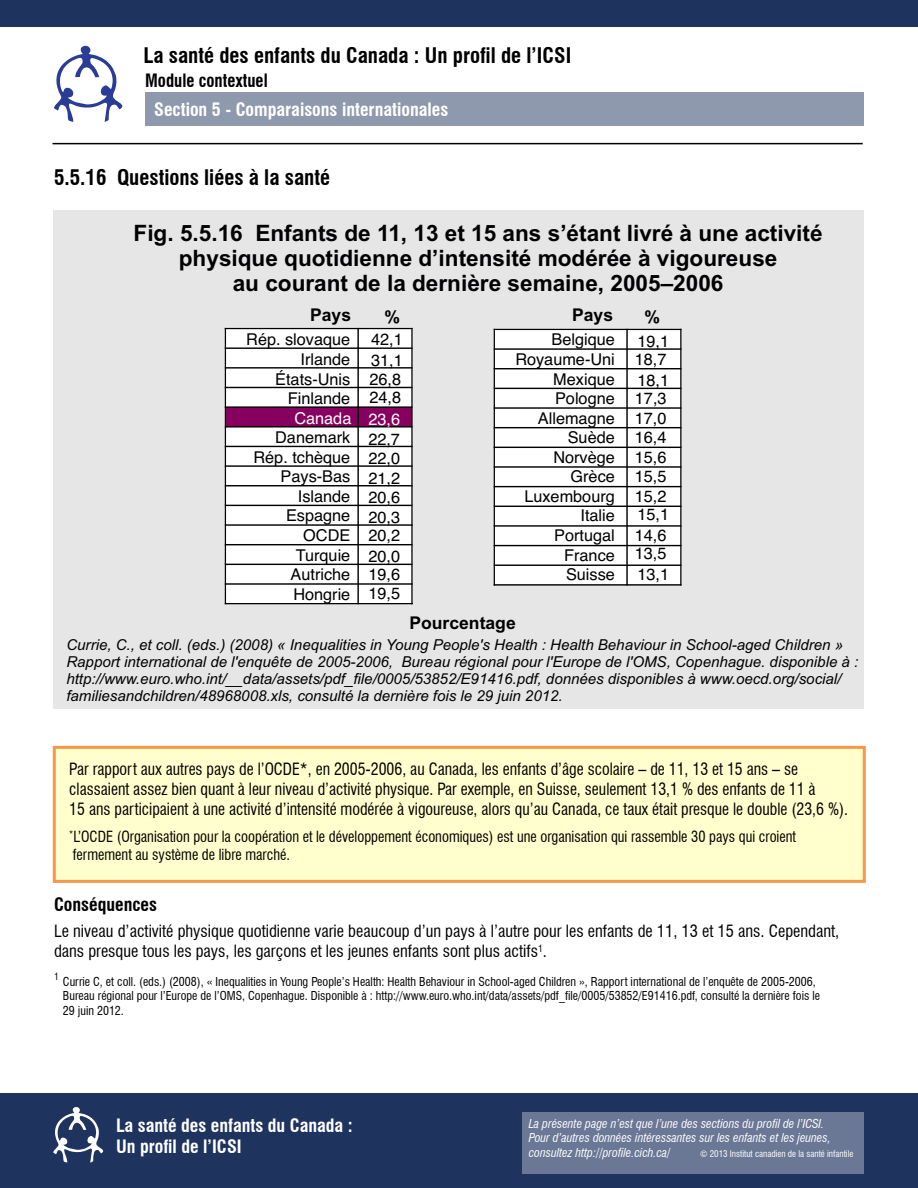
<style>
.page{position:relative;width:918px;height:1188px;background:#fff}
.page>*{position:absolute;margin:0;border:0;box-sizing:border-box;transform-origin:0 0}
.t1{font:700 22.65px/25.2px "Helvetica";color:#010002;text-align:center}
.t2{font:700 condensed 21px "Swiss 721 BT";color:#000}
.t3{font:700 condensed 18px/21.6px "Swiss 721 BT";color:#fff}
.t4{font:700 condensed 18px "Swiss 721 BT";color:#000;scale:.94 1}
.t5{font:700 condensed 18px "Swiss 721 BT";color:#000}
.t6{font:700 17.55px "Helvetica";color:#010002}
.t7{font:condensed 16.5px/19.8px "Swiss 721 BT";color:#000;scale:.96 1}
.t8{font:condensed 16.5px/19.8px "Swiss 721 BT";color:#000}
.t9{font:16.35px/19.5px "Helvetica";color:#010002}
.t10{font:16.35px "Helvetica";color:#fff}
.t11{font:italic 15px/16.8px "Helvetica";color:#010002}
.t12{font:condensed 15px/18px "Swiss 721 BT";color:#000;scale:.96 1}
.t13{font:condensed 12px/14.4px "Swiss 721 BT";color:#000}
.t14{font:italic condensed 12px/14.4px "Swiss 721 BT";color:#fff}
.t15{font:condensed 9.6px "Swiss 721 BT";color:#000}
.t16{font:condensed 9px "Swiss 721 BT";color:#fff}
</style>
<div class="page">
<div style="left:0;top:1093px;width:918px;height:95px;background:#1e335e"></div>
<svg style="left:53px;top:1107px;width:50px;height:56px"></svg>
<svg style="left:54px;top:46px;width:68px;height:76px"></svg>
<hr style="left:52px;top:143px;width:811px;height:1px;background:#000">
<div style="left:0;top:0;width:918px;height:27px;background:#1e335e"></div>
<div style="left:145px;top:93px;width:719px;height:33px;background:#8f99ae"></div>
<div style="left:522px;top:1112px;width:342px;height:62px;background:#6b7895"></div>
<div style="left:54px;top:747px;width:810px;height:134px;background:#fffecc"></div>
<div style="left:53px;top:746px;width:813px;height:137px;border:3px solid #f89747"></div>
<div style="left:53px;top:210px;width:810px;height:498px;background:#e5e6e5"></div>
<div style="left:225px;top:329px;width:187px;height:275px;background:#fff"></div>
<div style="left:225px;top:407px;width:133px;height:20px;background:#87005f"></div>
<div style="left:358px;top:407px;width:54px;height:20px;background:#87005f"></div>
<hr style="left:225px;top:328px;width:1px;height:276px;background:#010002">
<hr style="left:357px;top:328px;width:2px;height:276px;background:#010002">
<hr style="left:411px;top:328px;width:2px;height:276px;background:#010002">
<hr style="left:225px;top:603px;width:188px;height:1px;background:#010002">
<hr style="left:225px;top:583px;width:188px;height:2px;background:#010002">
<hr style="left:225px;top:564px;width:188px;height:1px;background:#010002">
<hr style="left:225px;top:544px;width:188px;height:1px;background:#010002">
<hr style="left:225px;top:524px;width:188px;height:2px;background:#010002">
<hr style="left:225px;top:505px;width:188px;height:1px;background:#010002">
<hr style="left:225px;top:485px;width:188px;height:1px;background:#010002">
<hr style="left:225px;top:465px;width:188px;height:2px;background:#010002">
<hr style="left:225px;top:446px;width:188px;height:1px;background:#010002">
<hr style="left:225px;top:426px;width:188px;height:2px;background:#010002">
<hr style="left:225px;top:406px;width:188px;height:2px;background:#010002">
<hr style="left:225px;top:387px;width:188px;height:1px;background:#010002">
<hr style="left:225px;top:367px;width:188px;height:2px;background:#010002">
<hr style="left:225px;top:347px;width:188px;height:2px;background:#010002">
<hr style="left:225px;top:328px;width:188px;height:1px;background:#010002">
<div style="left:494px;top:329px;width:187px;height:256px;background:#fff"></div>
<hr style="left:494px;top:329px;width:1px;height:257px;background:#010002">
<hr style="left:626px;top:329px;width:2px;height:257px;background:#010002">
<hr style="left:680px;top:329px;width:1px;height:257px;background:#010002">
<hr style="left:494px;top:584px;width:187px;height:2px;background:#010002">
<hr style="left:494px;top:565px;width:187px;height:1px;background:#010002">
<hr style="left:494px;top:545px;width:187px;height:1px;background:#010002">
<hr style="left:494px;top:525px;width:187px;height:2px;background:#010002">
<hr style="left:494px;top:506px;width:187px;height:1px;background:#010002">
<hr style="left:494px;top:486px;width:187px;height:1px;background:#010002">
<hr style="left:494px;top:466px;width:187px;height:2px;background:#010002">
<hr style="left:494px;top:447px;width:187px;height:1px;background:#010002">
<hr style="left:494px;top:427px;width:187px;height:1px;background:#010002">
<hr style="left:494px;top:407px;width:187px;height:2px;background:#010002">
<hr style="left:494px;top:388px;width:187px;height:1px;background:#010002">
<hr style="left:494px;top:368px;width:187px;height:1px;background:#010002">
<hr style="left:494px;top:348px;width:187px;height:2px;background:#010002">
<hr style="left:494px;top:329px;width:187px;height:1px;background:#010002">
<h2 class="t2" style="left:143px;top:43px;width:429px">La santé des enfants du Canada : Un profil de l’ICSI</h2>
<p class="t3" style="left:154px;top:99px;width:296px">Section 5 - Comparaisons internationales</p>
<p class="t4" style="left:145px;top:70px;width:132px">Module contextuel</p>
<h2 class="t2" style="left:54px;top:165px;width:278px">5.5.16 Questions liées à la santé</h2>
<h1 class="t1" style="left:134px;top:223px;width:691px">Fig. 5.5.16 Enfants de 11, 13 et 15 ans s’étant livré à une activité physique quotidienne d’intensité modérée à vigoureuse<br>au courant de la dernière semaine, 2005–2006</h1>
<p class="t6" style="left:310px;top:308px;width:43px">Pays</p>
<p class="t6" style="left:572px;top:308px;width:43px">Pays</p>
<p class="t6" style="left:645px;top:310px;width:17px">%</p>
<p class="t9" style="left:370px;top:330px;width:35px;text-align:justify">42,1<br>31,1<br>26,8<br>24,8</p>
<p class="t10" style="left:368px;top:410px;width:33px">23,6</p>
<p class="t9" style="left:368px;top:431px;width:33px;line-height:18.5px">22,7<br>22,0</p>
<p class="t9" style="left:368px;top:469px;width:33px;line-height:18.5px">21,2<br>20,6</p>
<p class="t9" style="left:368px;top:508px;width:33px;line-height:18.5px">20,3<br>20,2</p>
<p class="t9" style="left:368px;top:547px;width:33px;line-height:18.5px;text-align:justify">20,0<br>19,6<br>19,5</p>
<p class="t6" style="left:384px;top:310px;width:17px">%</p>
<p class="t9" style="left:246px;top:330px;width:106px;text-align:right">Rép. slovaque<br>Irlande<br>États-Unis<br>Finlande</p>
<p class="t9" style="left:253px;top:428px;width:98px;text-align:right">Danemark<br>Rép. tchèque<br>Pays-Bas<br>Islande<br>Espagne<br>OCDE<br>Turquie<br>Autriche<br>Hongrie</p>
<p class="t9" style="left:515px;top:330px;width:101px;text-align:right">Belgique<br>Royaume-Uni<br>Mexique<br>Pologne<br>Allemagne<br>Suède<br>Norvège<br>Grèce<br>Luxembourg<br>Italie<br>Portugal<br>France<br>Suisse</p>
<p class="t9" style="left:635px;top:332px;width:36px;line-height:18.5px">19,1<br>18,7</p>
<p class="t9" style="left:635px;top:371px;width:36px;line-height:18.5px">18,1<br>17,3</p>
<p class="t9" style="left:635px;top:410px;width:33px;line-height:18.5px">17,0<br>16,4</p>
<p class="t9" style="left:635px;top:448px;width:33px;line-height:18.5px">15,6<br>15,5</p>
<p class="t9" style="left:635px;top:487px;width:36px;line-height:18.5px">15,2<br>15,1</p>
<p class="t9" style="left:635px;top:526px;width:33px;line-height:18.5px">14,6<br>13,5</p>
<p class="t9" style="left:637px;top:564px;width:33px">13,1</p>
<p class="t10" style="left:294px;top:409px;width:59px">Canada</p>
<p class="t6" style="left:409px;top:616px;width:108px">Pourcentage</p>
<p class="t11" style="left:66px;top:638px;width:794px">Currie, C., et coll. (eds.) (2008) « Inequalities in Young People's Health : Health Behaviour in School-aged Children » Rapport international de l'enquête de 2005-2006, Bureau régional pour l'Europe de l'OMS, Copenhague. disponible à : http://www.euro.who.int/__data/assets/pdf_file/0005/53852/E91416.pdf, données disponibles à www.oecd.org/social/ familiesandchildren/48968008.xls, consulté la dernière fois le 29 juin 2012.</p>
<p class="t7" style="left:69px;top:759px;width:813px">Par rapport aux autres pays de l’OCDE*, en 2005-2006, au Canada, les enfants d’âge scolaire – de 11, 13 et 15 ans – se classaient assez bien quant à leur niveau d’activité physique. Par exemple, en Suisse, seulement 13,1 % des enfants de 11 à<br>15 ans participaient à une activité d’intensité modérée à vigoureuse, alors qu’au Canada, ce taux était presque le double (23,6 %).</p>
<p class="t12" style="left:69px;top:827px;width:759px"><sup>*</sup>L’OCDE (Organisation pour la coopération et le développement économiques) est une organisation qui rassemble 30 pays qui croient fermement au système de libre marché.</p>
<p class="t5" style="left:54px;top:893px;width:105px">Conséquences</p>
<p class="t8" style="left:54px;top:921px;width:787px">Le niveau d’activité physique quotidienne varie beaucoup d’un pays à l’autre pour les enfants de 11, 13 et 15 ans. Cependant, dans presque tous les pays, les garçons et les jeunes enfants sont plus actifs<sup>1</sup>.</p>
<p class="t15" style="left:54px;top:971px;width:6px">1</p>
<p class="t13" style="left:63px;top:974px;width:759px">Currie C, et coll. (eds.) (2008), « Inequalities in Young People’s Health: Health Behaviour in School-aged Children », Rapport international de l’enquête de 2005-2006,<br>Bureau régional pour l’Europe de l’OMS, Copenhague. Disponible à : http://www.euro.who.int/data/assets/pdf_file/0005/53852/E91416.pdf, consulté la dernière fois le<br>29 juin 2012.</p>
<p class="t3" style="left:116px;top:1114px;width:238px">La santé des enfants du Canada :<br>Un profil de l’ICSI</p>
<p class="t14" style="left:529px;top:1116px;width:303px">La présente page n’est que l’une des sections du profil de l’ICSI.<br>Pour d’autres données intéressantes sur les enfants et les jeunes, consultez http://profile.cich.ca/</p>
<p class="t16" style="left:700px;top:1149px;width:155px">© 2013 Institut canadien de la santé infantile</p>
</div>
